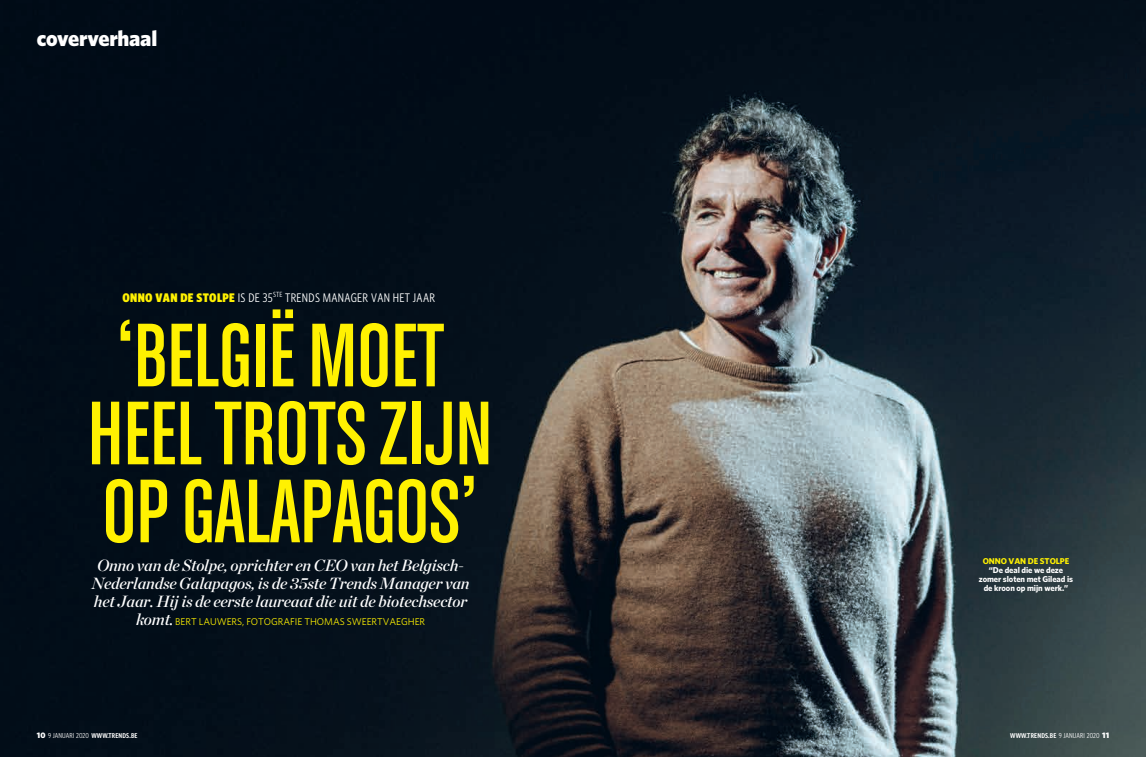
<style>
.page{position:relative;width:1146px;height:757px;background:#fff}
.page>*{position:absolute;margin:0;border:0;box-sizing:border-box;transform-origin:0 0}
.t1{font:96px/78px "Chalet Comprime Cologne Sixty";color:#fff101;text-align:center}
.t2{font:900 22px "Whitney";letter-spacing:-.01em;color:#fff}
.t3{font:italic 16.2px/18px "Chronicle Display Semi";letter-spacing:-.01em;color:#fff;text-align:center}
.t4{font:12.5px "Whitney Condensed";letter-spacing:.025em;color:#fff}
.t5{font:9.9px "Whitney";letter-spacing:-.005em;color:#fff101}
.t6{font:700 8.5px/9px "Whitney";letter-spacing:-.01em;color:#fff;text-align:center}
.t7{font:700 8.5px "Whitney";letter-spacing:-.01em;color:#fff101}
.t8{font:600 7px "Whitney Condensed";letter-spacing:.025em;color:#fff}
.s1{font-weight:900;color:#fff101}
.s2{font-family:"Chronicle Display Semi";font-style:italic;font-size:16.2px;color:#fff}
.s3{font-family:"Whitney";font-weight:900;font-size:8px}
.s4{font-weight:400;font-size:7.2px}
</style>
<div class="page">
<img style="left:0;top:0;width:1145px;height:757px">
<h2 class="t2" style="left:37px;top:25px;width:122px">coververhaal</h2>
<p class="t4" style="left:122px;top:289px;width:314px"><span class="s1">ONNO VAN DE STOLPE</span> IS DE 35<sup>STE</sup> TRENDS MANAGER VAN HET JAAR</p>
<h1 class="t1" style="left:88px;top:315px;width:406px">‘BELGIË MOET<br>HEEL TROTS ZIJN<br>OP GALAPAGOS’</h1>
<p class="t3" style="left:91px;top:556px;width:379px">Onno van de Stolpe, oprichter en CEO van het Belgisch-<br>Nederlandse Galapagos, is de 35ste Trends Manager van het Jaar. Hij is de eerste laureaat die uit de biotechsector</p>
<p class="t5" style="left:136px;top:616px;width:290px"><span class="s2">komt.</span> BERT LAUWERS, FOTOGRAFIE THOMAS SWEERTVAEGHER</p>
<p class="t8" style="left:37px;top:731px;width:102px"><span class="s3">10</span> <span class="s4">9 JANUARI 2020</span> WWW.TRENDS.BE</p>
<p class="t7" style="left:982px;top:556px;width:88px">ONNO VAN DE STOLPE</p>
<p class="t6" style="left:978px;top:565px;width:96px">“De deal die we deze zomer sloten met Gilead is de kroon op mijn werk.”</p>
<p class="t8" style="left:1010px;top:731px;width:100px">WWW.TRENDS.BE <span class="s4">9 JANUARI 2020</span> <span class="s3">11</span></p>
</div>
